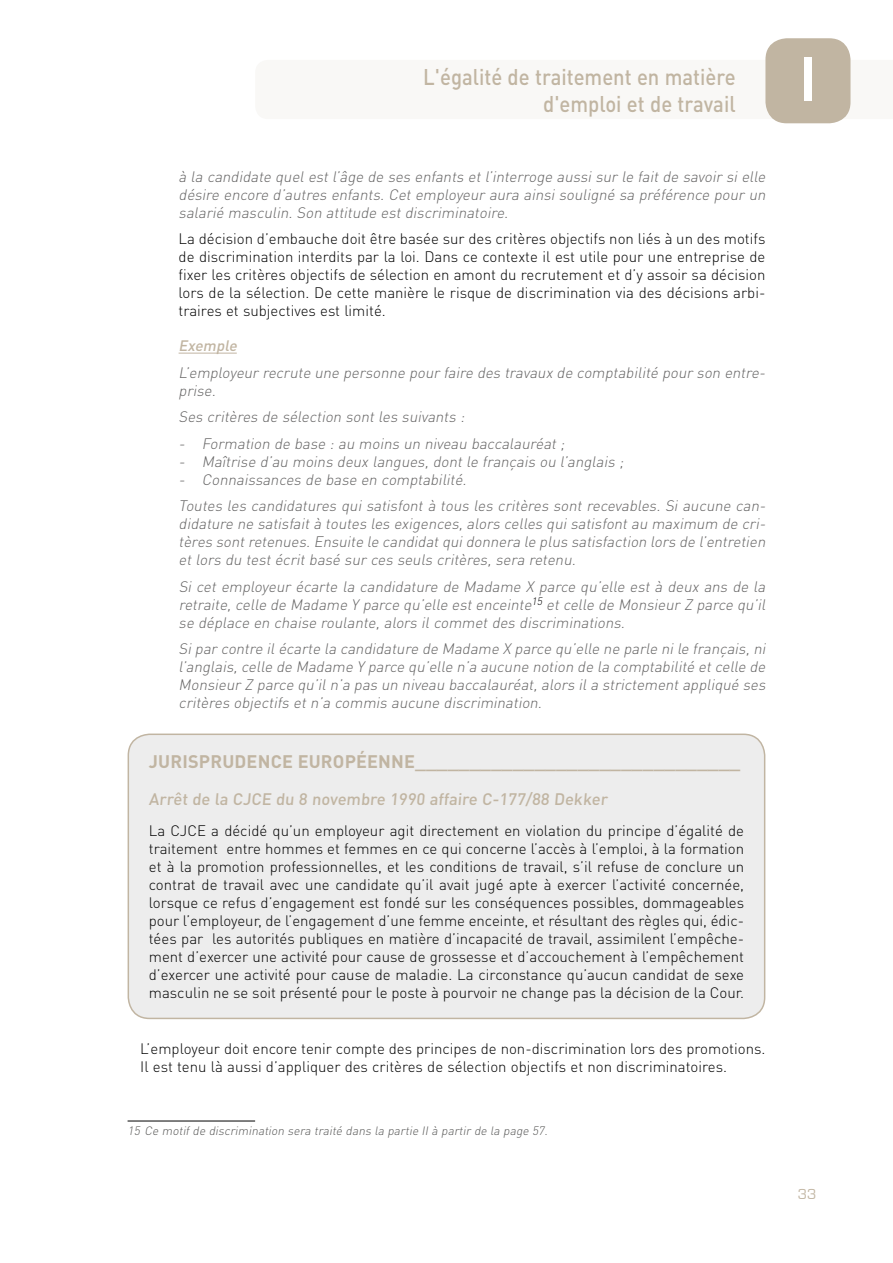
<style>
.page{position:relative;width:893px;height:1263px;background:#fff}
.page>*{position:absolute;margin:0;border:0;box-sizing:border-box;transform-origin:0 0}
.t1{font:700 60px "Century Gothic";color:#fff;scale:.9 1}
.t2{font:500 22.5px/27px "DIN Pro";color:#c1b5a2;text-align:right;scale:.9 1}
.t3{font:700 18px "DIN Pro";letter-spacing:.01em;color:#c1b5a2}
.t4{font:500 16.5px "DIN Pro";color:#c1b5a2}
.t5{font:300 15px/18px "DIN Pro";color:#000;text-align:justify}
.t6{font:italic 300 15px/18px "DIN Pro";color:#646363;text-align:justify}
.t7{font:italic 500 15px "DIN Pro";color:#c1b5a2}
.t8{font:15px "Eurostile";color:#c1b5a2}
.t9{font:italic 300 12px "DIN Pro";color:#575756}
</style>
<div class="page">
<div style="left:765px;top:38px;width:85px;height:85px;background:#c1b5a2;border-radius:21px"></div>
<div style="left:128px;top:734px;width:637px;height:284px;background:#ededed;border-radius:21px"></div>
<div style="left:128px;top:733px;width:637px;height:286px;border:2px solid #c1b5a2;border-radius:21px"></div>
<hr style="left:179px;top:353px;width:58px;height:1px;background:#c1b5a2">
<hr style="left:128px;top:1121px;width:127px;height:1px;background:#000">
<h2 class="t2" style="left:423px;top:62px;width:349px">L'égalité de traitement en matière d'emploi et de travail</h2>
<h1 class="t1" style="left:800px;top:41px;width:18px">I</h1>
<p class="t6" style="left:179px;top:167px;width:592px">à la candidate quelestl’âge de ses enfants etl’interroge aussisurle faitde savoirsielle désire encore d’autres enfants. Cet employeur aura ainsi souligné sa préférence pour un salarié masculin.Son attitude estdiscriminatoire.</p>
<p class="t5" style="left:179px;top:229px;width:588px">La décision d’embauche doit être basée sur des critères objectifs non liés à un des motifs de discrimination interdits par la loi. Dans ce contexte il est utile pour une entreprise de fixer les critères objectifs de sélection en amont du recrutement et d’y assoir sa décision lors de la sélection. De cette manière le risque de discrimination via des décisions arbi&shy;traires et subjectives est limité.</p>
<p class="t7" style="left:179px;top:335px;width:63px">Exemple</p>
<p class="t6" style="left:179px;top:363px;width:592px">L’employeurrecrute une personne pourfaire des travaux de comptabilité pourson entre&shy;prise.</p>
<p class="t6" style="left:179px;top:407px;width:291px">Ses critères de sélection sontles suivants :</p>
<p class="t6" style="left:179px;top:434px;width:391px">- Formation de base :au moins un niveau baccalauréat;</p>
<p class="t6" style="left:179px;top:452px;width:450px">- Maîtrise d’au moins deux langues,dontle français ou l’anglais ;</p>
<p class="t6" style="left:179px;top:465px;width:592px;line-height:26.5px">- Connaissances de base en comptabilité.<br>Toutes les candidatures qui satisfont à tous les critères sont recevables. Si aucune can-</p>
<p class="t6" style="left:179px;top:514px;width:592px">didature ne satisfaità toutes les exigences,alors celles quisatisfontau maximum de cri&shy;tères sontretenues.Ensuite le candidatquidonnera le plus satisfaction lors de l’entretien etlors du testécritbasé surces seuls critères,sera retenu.</p>
<p class="t6" style="left:179px;top:577px;width:592px">Si cet employeur écarte la candidature de Madame X parce qu’elle est à deux ans de la retraite,celle de Madame Y parce qu’elle estenceinte<sup>15</sup> etcelle de MonsieurZ parce qu’il se déplace en chaise roulante,alors ilcommetdes discriminations.</p>
<p class="t6" style="left:179px;top:639px;width:592px">Siparcontre ilécarte la candidature de Madame X parce qu’elle ne parle nile français,ni l’anglais,celle de Madame Y parce qu’elle n’a aucune notion de la comptabilité etcelle de MonsieurZ parce qu’iln’a pas un niveau baccalauréat,alors ila strictementappliqué ses critères objectifs etn’a commis aucune discrimination.</p>
<p class="t3" style="left:149px;top:749px;width:33px">JURISPR</p>
<p class="t3" style="left:222px;top:749px;width:519px">UDENCE EUR OPÉ ENNE______________________________</p>
<p class="t4" style="left:149px;top:788px;width:462px">Arrêt de la CJCE du 8 novembre 1990 affaire C-177/88 Dekker</p>
<p class="t5" style="left:149px;top:820px;width:597px">La CJCE a décidé qu’un employeur agit directement en violation du principe d’égalité de traitement entre hommes et femmes en ce qui concerne l’accès à l’emploi, à la formation et à la promotion professionnelles, et les conditions de travail, s’il refuse de conclure un contrat de travail avec une candidate qu’il avait jugé apte à exercer l’activité concernée, lorsque ce refus d’engagement est fondé sur les conséquences possibles, dommageables pour l’employeur, de l’engagement d’une femme enceinte, et résultant des règles qui, édic&shy;tées par les autorités publiques en matière d’incapacité de travail, assimilent l’empêche&shy;ment d’exercer une activité pour cause de grossesse et d’accouchement à l’empêchement d’exercer une activité pour cause de maladie. La circonstance qu’aucun candidat de sexe masculin ne se soit présenté pour le poste à pourvoir ne change pas la décision de la Cour.</p>
<p class="t5" style="left:140px;top:1039px;width:627px">L’employeur doit encore tenir compte des principes de non-discrimination lors des promotions.<br>Il est tenu là aussi d’appliquer des critères de sélection objectifs et non discriminatoires.</p>
<p class="t9" style="left:128px;top:1123px;width:424px">15 Ce motifde discrimination sera traité dans la partie IIà partirde la page 57.</p>
<p class="t8" style="left:798px;top:1186px;width:20px">33</p>
</div>
